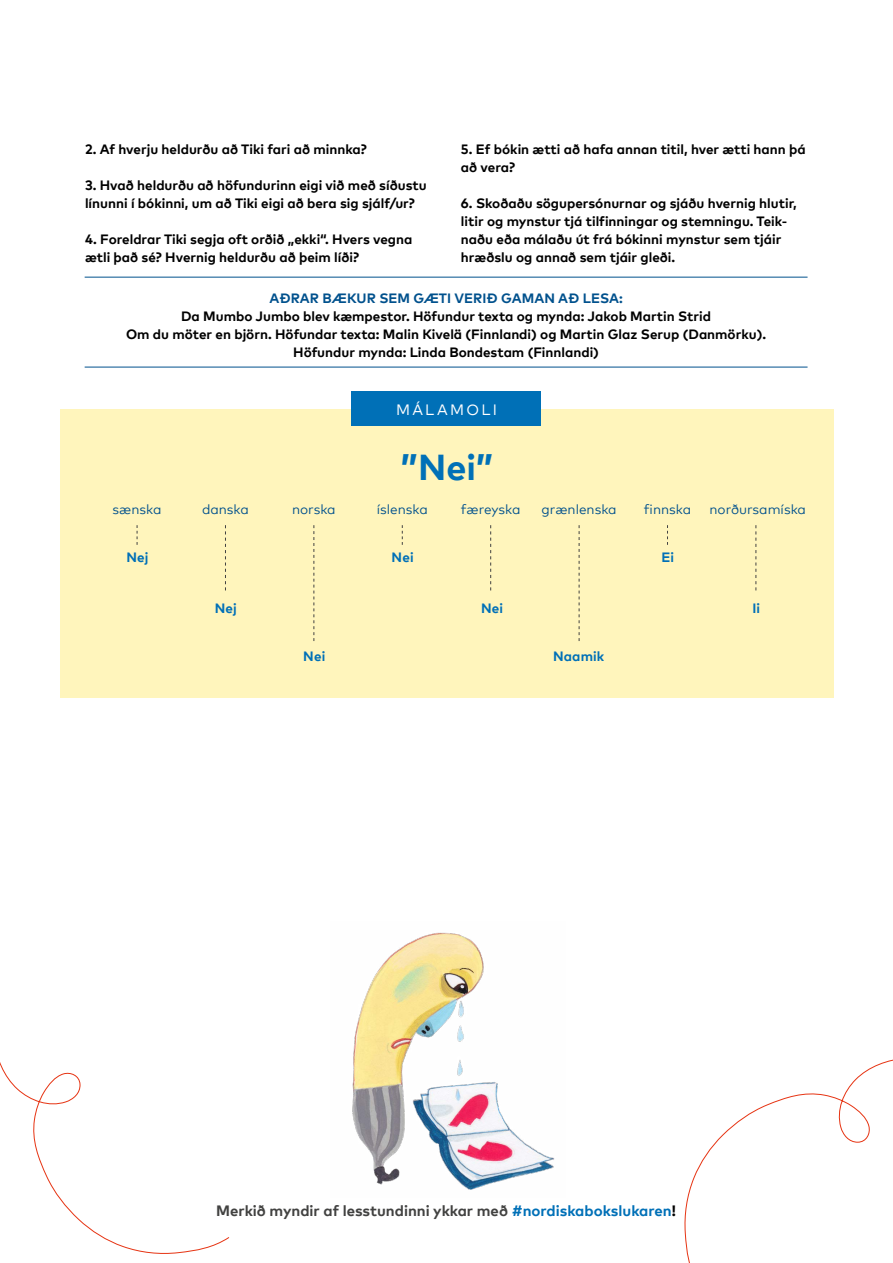
<style>
.page{position:relative;width:893px;height:1263px;background:#fff}
.page>*{position:absolute;margin:0;border:0;box-sizing:border-box;transform-origin:0 0}
.t1{font:700 36px "Mark Pro";color:#0070b7}
.Footer_tagline{font:700 15px "Mark Pro";color:#424241}
.t2{font:15px "Mark Pro";letter-spacing:.15em;color:#fff}
.P_9_12_bold_space{font:700 13.5px/18px "Mark Pro";color:#000}
.P_9_bold_tagline{font:700 13.5px/18px "Mark Pro";color:#000;text-align:center}
.t3{font:13.5px "Mark Pro";color:#00518d}
.P_9_bold_tagline-2{font:700 13.5px "Mark Pro";letter-spacing:.005em;color:#00518d}
.t4{font:700 13.5px "Mark Pro";letter-spacing:.01em;color:#0070b7}
.s1{color:#0070b7}
.s2{color:#000}
</style>
<div class="page">
<hr style="left:85px;top:277px;width:722px;height:1px;background:#00518d">
<hr style="left:85px;top:367px;width:722px;height:1px;background:#00518d">
<svg style="left:0;top:1062px;width:230px;height:192px"></svg>
<svg style="left:684px;top:1059px;width:209px;height:204px"></svg>
<div style="left:60px;top:409px;width:773px;height:288px;background:#fff5bc"></div>
<div style="left:352px;top:392px;width:189px;height:34px;background:#0070b7"></div>
<svg style="left:137px;top:525px;width:1px;height:20px"></svg>
<svg style="left:402px;top:525px;width:1px;height:20px"></svg>
<svg style="left:667px;top:525px;width:1px;height:20px"></svg>
<svg style="left:225px;top:525px;width:1px;height:65px"></svg>
<svg style="left:490px;top:525px;width:1px;height:65px"></svg>
<svg style="left:755px;top:525px;width:1px;height:65px"></svg>
<svg style="left:313px;top:525px;width:1px;height:116px"></svg>
<svg style="left:579px;top:525px;width:1px;height:116px"></svg>
<img style="left:352px;top:932px;width:203px;height:258px">
<p class="P_9_12_bold_space" style="left:85px;top:139px;width:283px">2. Af hverju heldurðu að Tiki fari að minnka?</p>
<p class="P_9_12_bold_space" style="left:85px;top:175px;width:343px">3. Hvað heldurðu að höfundurinn eigi við með síðustu línunni í bókinni, um að Tiki eigi að bera sig sjálf/ur?</p>
<p class="P_9_12_bold_space" style="left:85px;top:229px;width:329px">4. Foreldrar Tiki segja oft orðið „ekki“. Hvers vegna ætli það sé? Hvernig heldurðu að þeim líði?</p>
<p class="P_9_12_bold_space" style="left:461px;top:139px;width:346px">5. Ef bókin ætti að hafa annan titil, hver ætti hann þá að vera?</p>
<p class="P_9_12_bold_space" style="left:461px;top:193px;width:337px">6. Skoðaðu sögupersónurnar og sjáðu hvernig hlutir, litir og mynstur tjá tilfinningar og stemningu. Teik&shy;naðu eða málaðu út frá bókinni mynstur sem tjáir hræðslu og annað sem tjáir gleði.</p>
<p class="P_9_bold_tagline-2" style="left:269px;top:288px;width:355px">AÐRAR BÆKUR SEM GÆTI VERIÐ GAMAN AÐ LESA:</p>
<p class="P_9_bold_tagline" style="left:181px;top:306px;width:531px">Da Mumbo Jumbo blev kæmpestor. Höfundur texta og mynda: Jakob Martin Strid</p>
<p class="P_9_bold_tagline" style="left:126px;top:324px;width:642px">Om du möter en björn. Höfundar texta: Malin Kivelä (Finnlandi) og Martin Glaz Serup (Danmörku).<br>Höfundur mynda: Linda Bondestam (Finnlandi)</p>
<p class="t2" style="left:396px;top:398px;width:102px">MÁLAMOLI</p>
<h1 class="t1" style="left:401px;top:440px;width:94px">”Nei”</h1>
<p class="t3" style="left:113px;top:499px;width:50px">sænska</p>
<p class="t3" style="left:202px;top:499px;width:48px">danska</p>
<p class="t3" style="left:292px;top:499px;width:45px">norska</p>
<p class="t3" style="left:377px;top:499px;width:53px">íslenska</p>
<p class="t3" style="left:461px;top:499px;width:61px">færeyska</p>
<p class="t3" style="left:541px;top:499px;width:77px">grænlenska</p>
<p class="t3" style="left:644px;top:499px;width:49px">finnska</p>
<p class="t3" style="left:709px;top:499px;width:98px">norðursamíska</p>
<p class="t4" style="left:126px;top:547px;width:24px">Nej</p>
<p class="t4" style="left:392px;top:547px;width:24px">Nei</p>
<p class="t4" style="left:661px;top:547px;width:14px">Ei</p>
<p class="t4" style="left:215px;top:598px;width:24px">Nej</p>
<p class="t4" style="left:481px;top:598px;width:24px">Nei</p>
<p class="t4" style="left:752px;top:598px;width:9px">Ii</p>
<p class="t4" style="left:303px;top:646px;width:24px">Nei</p>
<p class="t4" style="left:553px;top:646px;width:53px">Naamik</p>
<p class="Footer_tagline" style="left:216px;top:1199px;width:461px">Merkið myndir af lesstundinni ykkar með <span class="s1">#nordiskabokslukaren</span><span class="s2">!</span></p>
</div>
